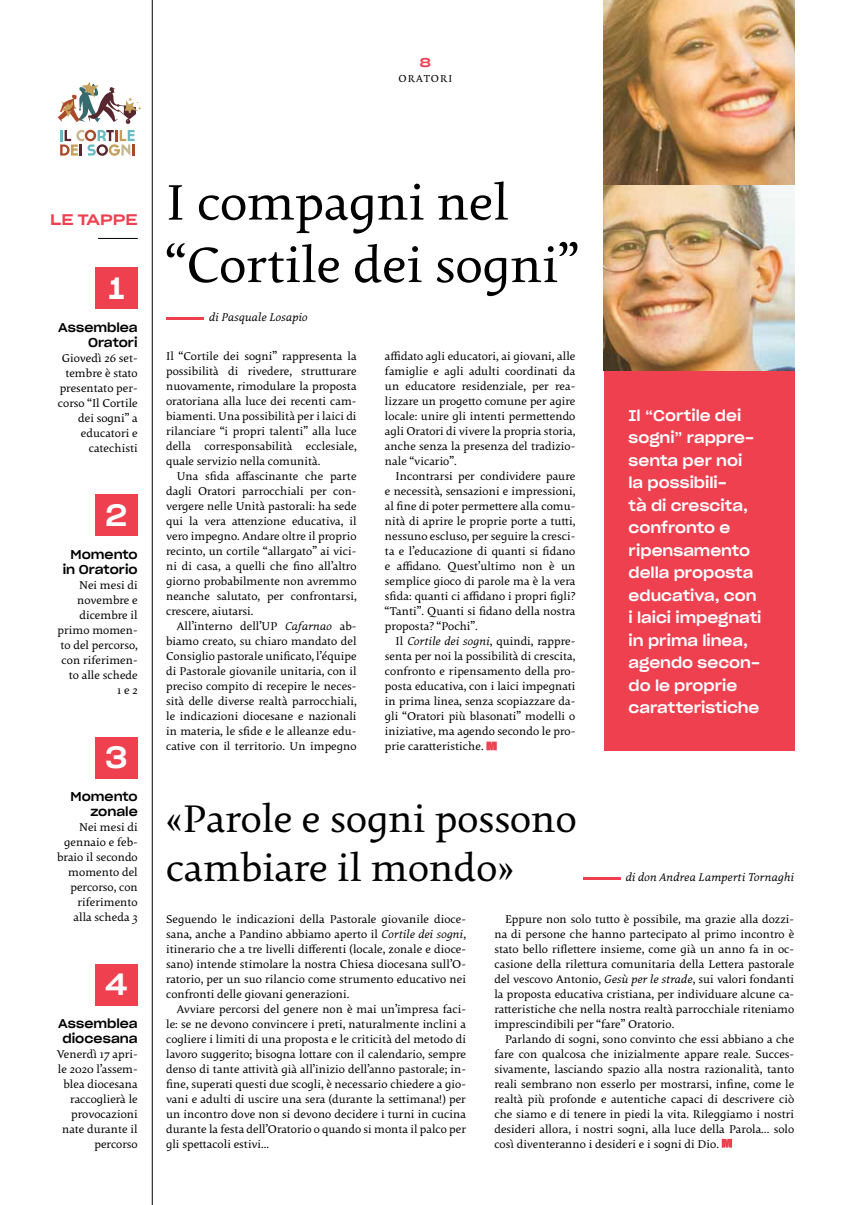
<style>
.page{position:relative;width:851px;height:1205px;background:#fff}
.page>*{position:absolute;margin:0;border:0;box-sizing:border-box;transform-origin:0 0}
.t1{font:55px/62.5px "Pollen";color:#000}
.t2{font:42.5px/48.8px "Pollen";color:#000}
.t3{font:30px "Sharp Grotesk Medium 22";color:#fff}
.t4{font:15px/22.5px "Sharp Grotesk Medium 22";color:#fff}
.t5{font:15px "Sharp Grotesk Medium 25";color:#ef4050}
.t6{font:12.5px/15px "Pollen";color:#000;text-align:justify}
.t7{font:12.5px/15px "Sharp Grotesk Medium 22";color:#000;text-align:right}
.t8{font:italic 12.5px "Pollen";color:#000}
.t9{font:12.5px "Sharp Grotesk Medium 25";color:#ef4050}
.t10{font:11.25px "Pollen";letter-spacing:.08em;color:#000}
.s1{font-style:italic}
</style>
<div class="page">
<hr style="left:152px;top:0;width:1px;height:1205px;background:#000">
<svg style="left:486px;top:741px;width:10px;height:9px"></svg>
<div style="left:603px;top:371px;width:191px;height:380px;background:#ef4050"></div>
<hr style="left:166px;top:318px;width:38px;height:2px;background:#ef4050">
<svg style="left:721px;top:1139px;width:11px;height:8px"></svg>
<hr style="left:582px;top:878px;width:38px;height:2px;background:#ef4050">
<hr style="left:98px;top:238px;width:40px;height:1px;background:#000">
<div style="left:95px;top:267px;width:43px;height:42px;background:#ef4050"></div>
<div style="left:95px;top:494px;width:43px;height:42px;background:#ef4050"></div>
<div style="left:95px;top:736px;width:43px;height:42px;background:#ef4050"></div>
<div style="left:95px;top:964px;width:43px;height:41px;background:#ef4050"></div>
<img style="left:603px;top:0;width:191px;height:371px">
<svg style="left:60px;top:130px;width:75px;height:26px"></svg>
<svg style="left:58px;top:82px;width:83px;height:42px"></svg>
<p class="t9" style="left:420px;top:51px;width:13px">8</p>
<p class="t10" style="left:398px;top:72px;width:54px">oratori</p>
<p class="t5" style="left:50px;top:205px;width:89px">LE TAPPE</p>
<h3 class="t3" style="left:108px;top:262px;width:18px">1</h3>
<p class="t7" style="left:58px;top:319px;width:81px">Assemblea<br>Oratori</p>
<p class="t6" style="left:58px;top:350px;width:81px;text-align:right">Giovedì 26 set&shy;tembre è stato presentato per&shy;corso “Il Cortile dei sogni” a educatori e catechisti</p>
<h3 class="t3" style="left:106px;top:489px;width:23px">2</h3>
<p class="t7" style="left:63px;top:546px;width:76px">Momento in Oratorio</p>
<p class="t6" style="left:57px;top:578px;width:82px;text-align:right">Nei mesi di novembre e dicembre il primo momen&shy;to del percorso, con riferimen&shy;to alle schede<br>1 e 2</p>
<h3 class="t3" style="left:105px;top:731px;width:23px">3</h3>
<p class="t7" style="left:71px;top:788px;width:69px">Momento zonale</p>
<p class="t6" style="left:57px;top:820px;width:82px;text-align:right">Nei mesi di gennaio e feb&shy;braio il secondo momento del percorso, con riferimento alla scheda 3</p>
<h3 class="t3" style="left:105px;top:958px;width:23px">4</h3>
<p class="t7" style="left:58px;top:1015px;width:81px;text-align:center">Assemblea diocesana</p>
<p class="t6" style="left:57px;top:1047px;width:82px;text-align:right">Venerdì 17 apri&shy;le 2020 l’assem&shy;blea diocesana raccoglierà le provocazioni nate durante il percorso</p>
<h1 class="t1" style="left:166px;top:172px;width:414px">I compagni nel “Cortile dei sogni”</h1>
<p class="t8" style="left:209px;top:310px;width:100px">di Pasquale Losapio</p>
<p class="t6" style="left:166px;top:349px;width:192px">Il “Cortile dei sogni” rappresenta la possibilità di rivedere, strutturare nuovamente, rimodulare la proposta oratoriana alla luce dei recenti cam&shy;biamenti. Una possibilità per i laici di rilanciare “i propri talenti” alla luce della corresponsabilità ecclesiale, quale servizio nella comunità.</p>
<p class="t6" style="left:166px;top:469px;width:192px;text-indent:11px">Una sfida affascinante che parte dagli Oratori parrocchiali per con&shy;vergere nelle Unità pastorali: ha sede qui la vera attenzione educativa, il vero impegno. Andare oltre il proprio recinto, un cortile “allargato” ai vici&shy;ni di casa, a quelli che fino all’altro giorno probabilmente non avremmo neanche salutato, per confrontarsi, crescere, aiutarsi.</p>
<p class="t6" style="left:166px;top:619px;width:192px;text-indent:11px">All’interno dell’UP <span class="s1">Cafarnao</span> ab&shy;biamo creato, su chiaro mandato del Consiglio pastorale unificato, l’équipe di Pastorale giovanile unitaria, con il preciso compito di recepire le neces&shy;sità delle diverse realtà parrocchiali, le indicazioni diocesane e nazionali in materia, le sfide e le alleanze edu&shy;cative con il territorio. Un impegno</p>
<p class="t6" style="left:385px;top:349px;width:192px">affidato agli educatori, ai giovani, alle famiglie e agli adulti coordinati da un educatore residenziale, per rea&shy;lizzare un progetto comune per agire locale: unire gli intenti permettendo agli Oratori di vivere la propria storia, anche senza la presenza del tradizio&shy;nale “vicario”.</p>
<p class="t6" style="left:385px;top:469px;width:192px;text-indent:11px">Incontrarsi per condividere paure e necessità, sensazioni e impressioni, al fine di poter permettere alla comu&shy;nità di aprire le proprie porte a tutti, nessuno escluso, per seguire la cresci&shy;ta e l’educazione di quanti si fidano e affidano. Quest’ultimo non è un semplice gioco di parole ma è la vera sfida: quanti ci affidano i propri figli? “Tanti”. Quanti si fidano della nostra proposta? “Pochi”.</p>
<p class="t6" style="left:385px;top:634px;width:192px;text-indent:11px">Il <span class="s1">Cortile dei sogni</span>, quindi, rappre&shy;senta per noi la possibilità di crescita, confronto e ripensamento della pro&shy;posta educativa, con i laici impegnati in prima linea, senza scopiazzare da&shy;gli “Oratori più blasonati” modelli o iniziative, ma agendo secondo le pro&shy;prie caratteristiche.</p>
<h2 class="t2" style="left:166px;top:795px;width:412px">«Parole e sogni possono cambiare il mondo»</h2>
<p class="t4" style="left:628px;top:403px;width:134px">Il “Cortile dei sogni” rappre&shy;senta per noi<br>la possibili-<br>tà di crescita, confronto e ripensamento della proposta educativa, con i laici impegnati in prima linea, agendo secon&shy;do le proprie caratteristiche</p>
<p class="t8" style="left:625px;top:870px;width:170px">di don Andrea Lamperti Tornaghi</p>
<p class="t6" style="left:166px;top:911px;width:301px">Seguendo le indicazioni della Pastorale giovanile dioce&shy;sana, anche a Pandino abbiamo aperto il <span class="s1">Cortile dei sogni</span>, itinerario che a tre livelli differenti (locale, zonale e dioce&shy;sano) intende stimolare la nostra Chiesa diocesana sull’O&shy;ratorio, per un suo rilancio come strumento educativo nei confronti delle giovani generazioni.</p>
<p class="t6" style="left:166px;top:1001px;width:301px;text-indent:11px">Avviare percorsi del genere non è mai un’impresa faci&shy;le: se ne devono convincere i preti, naturalmente inclini a cogliere i limiti di una proposta e le criticità del metodo di lavoro suggerito; bisogna lottare con il calendario, sempre denso di tante attività già all’inizio dell’anno pastorale; in&shy;fine, superati questi due scogli, è necessario chiedere a gio&shy;vani e adulti di uscire una sera (durante la settimana!) per un incontro dove non si devono decidere i turni in cucina durante la festa dell’Oratorio o quando si monta il palco per gli spettacoli estivi...</p>
<p class="t6" style="left:494px;top:911px;width:301px;text-indent:11px">Eppure non solo tutto è possibile, ma grazie alla dozzi&shy;na di persone che hanno partecipato al primo incontro è stato bello riflettere insieme, come già un anno fa in oc&shy;casione della rilettura comunitaria della Lettera pastorale del vescovo Antonio, <span class="s1">Gesù per le strade</span>, sui valori fondanti la proposta educativa cristiana, per individuare alcune ca&shy;ratteristiche che nella nostra realtà parrocchiale riteniamo imprescindibili per “fare” Oratorio.</p>
<p class="t6" style="left:494px;top:1031px;width:301px;text-indent:11px">Parlando di sogni, sono convinto che essi abbiano a che fare con qualcosa che inizialmente appare reale. Succes&shy;sivamente, lasciando spazio alla nostra razionalità, tanto reali sembrano non esserlo per mostrarsi, infine, come le realtà più profonde e autentiche capaci di descrivere ciò che siamo e di tenere in piedi la vita. Rileggiamo i nostri desideri allora, i nostri sogni, alla luce della Parola… solo così diventeranno i desideri e i sogni di Dio.</p>
</div>
